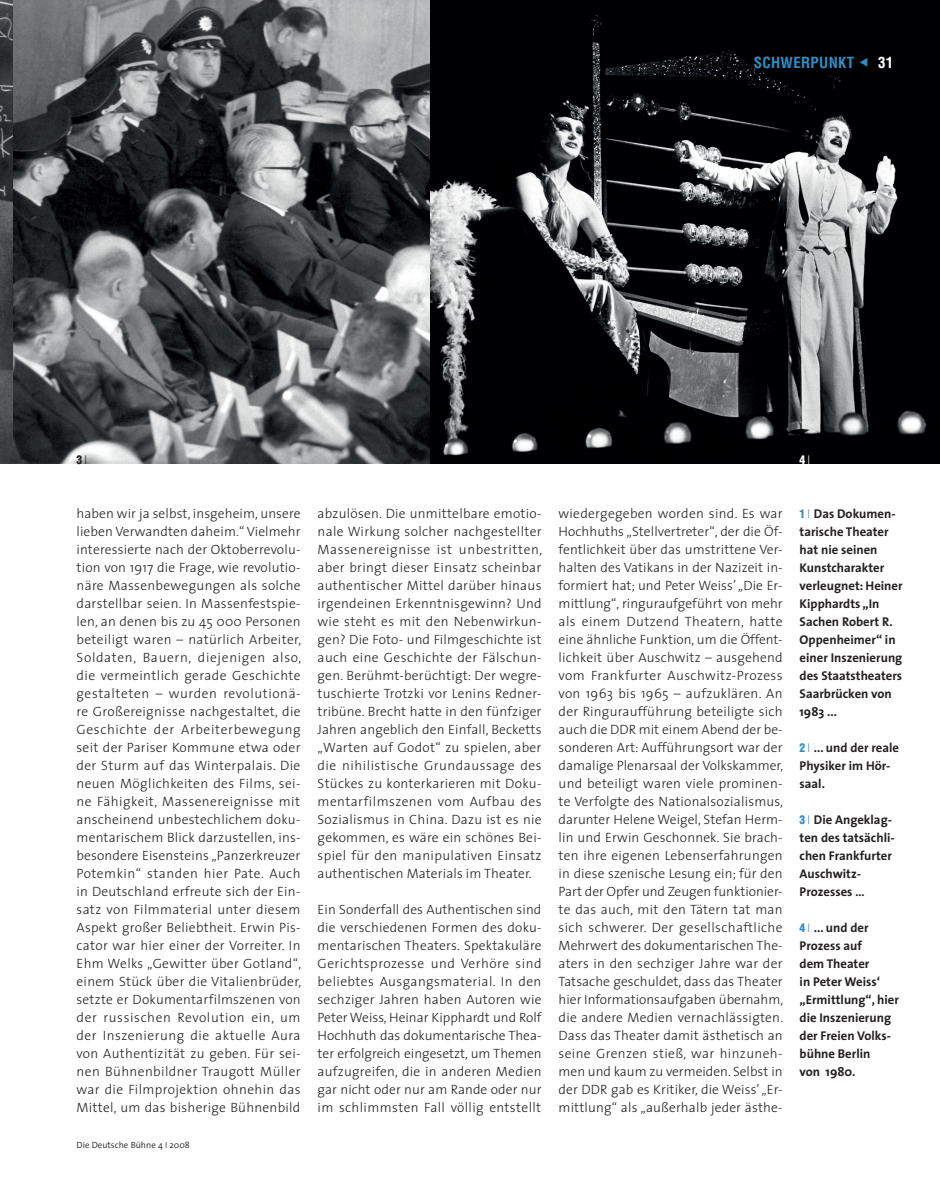
<style>
.page{position:relative;width:940px;height:1195px;background:#fff}
.page>*{position:absolute;margin:0;border:0;box-sizing:border-box;transform-origin:0 0}
.t1{font:700 condensed 15px "Helvetica LT Std";letter-spacing:.02em;color:#2f8fc4}
.t2{font:300 13.5px/18px "The Sans";letter-spacing:.01em;color:#231f20;text-align:justify}
.t3{font:700 12.75px/18px "The Sans";color:#231f20}
.t4{font:900 condensed 11.7px "Helvetica";color:#231f20}
.t5{font:900 condensed 11.7px "Helvetica";color:#fff}
.t6{font:300 9px "The Sans";color:#231f20}
.s1{color:#fff}
.s2{font-family:"The Sans";font-weight:200;font-stretch:normal;font-size:12.75px}
.s3{font-style:inherit}
.s4{font-family:"Helvetica";font-weight:900;font-stretch:condensed;font-size:11.7px;color:#2f8fc4}
.s5{font-weight:200;color:#2f8fc4}
</style>
<div class="page">
<img style="left:13px;top:0;width:927px;height:464px">
<svg style="left:0;top:0;width:13px;height:464px;background:#404345"></svg>
<p class="t1" style="left:754px;top:53px;width:141px">SCHWERPUNKT ▼ <span class="s1">31</span></p>
<p class="t4" style="left:77px;top:452px;width:12px">3 <span class="s2">I</span></p>
<p class="t5" style="left:799px;top:452px;width:12px">4 <span class="s2">I</span></p>
<p class="t2" style="left:77px;top:504px;width:226px">haben wir ja selbst, insgeheim, unsere lieben Verwandten daheim.“ Vielmehr interessierte nach der Oktoberrevolu&shy;tion von 1917 die Frage, wie revolutio&shy;näre Massenbewegungen als solche darstellbar seien. In Massenfestspie&shy;len, an denen bis zu 45 000 Personen beteiligt waren – natürlich Arbeiter, Soldaten, Bauern, diejenigen also, die vermeintlich gerade Geschichte gestalteten – wurden revolutionä&shy;re Großereignisse nachgestaltet, die Geschichte der Arbeiterbewegung seit der Pariser Kommune etwa oder der Sturm auf das Winterpalais. Die neuen Möglichkeiten des Films, sei&shy;ne Fähigkeit, Massenereignisse mit anscheinend unbestechlichem doku&shy;mentarischem Blick darzustellen, ins&shy;besondere Eisensteins „Panzerkreuzer Potemkin“ standen hier Pate. Auch in Deutschland erfreute sich der Ein&shy;satz von Filmmaterial unter diesem Aspekt großer Beliebtheit. Erwin Pis&shy;cator war hier einer der Vorreiter. In Ehm Welks „Gewitter über Gotland“, einem Stück über die Vitalienbrüder, setzte er Dokumentarfilmszenen von der russischen Revolution ein, um der Inszenierung die aktuelle Aura von Authentizität zu geben. Für sei&shy;nen Bühnenbildner Traugott Müller war die Filmprojektion ohnehin das Mittel, um das bisherige Bühnenbild</p>
<p class="t2" style="left:317px;top:504px;width:226px">abzulösen. Die unmittelbare emotio&shy;nale Wirkung solcher nachgestellter Massenereignisse ist unbestritten, aber bringt dieser Einsatz scheinbar authentischer Mittel darüber hinaus irgendeinen Erkenntnisgewinn? Und wie steht es mit den Nebenwirkun&shy;gen? Die Foto- und Filmgeschichte ist auch eine Geschichte der Fälschun&shy;gen. Berühmt-berüchtigt: Der wegre&shy;tuschierte Trotzki vor Lenins Redner&shy;tribüne. Brecht hatte in den fünfziger Jahren angeblich den Einfall, Becketts „Warten auf Godot“ zu spielen, aber die nihilistische Grundaussage des Stückes zu konterkarieren mit Doku&shy;mentarfilmszenen vom Aufbau des Sozialismus in China. Dazu ist es nie gekommen, es wäre ein schönes Bei&shy;spiel für den manipulativen Einsatz authentischen Materials im Theater.</p>
<p class="t2" style="left:317px;top:900px;width:226px">Ein Sonderfall des Authentischen sind die verschiedenen Formen des doku&shy;mentarischen Theaters. Spektakuläre Gerichtsprozesse und Verhöre sind beliebtes Ausgangsmaterial. In den sechziger Jahren haben Autoren wie Peter Weiss, Heinar Kipphardt und Rolf Hochhuth das dokumentarische Thea&shy;ter erfolgreich eingesetzt, um Themen aufzugreifen, die in anderen Medien gar nicht oder nur am Rande oder nur im schlimmsten Fall völlig entstellt</p>
<p class="t6" style="left:77px;top:1137px;width:115px">Die Deutsche Bühne 4 <span class="s3">I</span> 2008</p>
<p class="t2" style="left:558px;top:504px;width:226px">wiedergegeben worden sind. Es war Hochhuths „Stellvertreter“, der die Öf&shy;fentlichkeit über das umstrittene Ver&shy;halten des Vatikans in der Nazizeit in&shy;formiert hat; und Peter Weiss’ „Die Er&shy;mittlung“, ringuraufgeführt von mehr als einem Dutzend Theatern, hatte eine ähnliche Funktion, um die Öffent&shy;lichkeit über Auschwitz – ausgehend vom Frankfurter Auschwitz-Prozess von 1963 bis 1965 – aufzuklären. An der Ringuraufführung beteiligte sich auch die DDR mit einem Abend der be&shy;sonderen Art: Aufführungsort war der damalige Plenarsaal der Volkskammer, und beteiligt waren viele prominen&shy;te Verfolgte des Nationalsozialismus, darunter Helene Weigel, Stefan Herm&shy;lin und Erwin Geschonnek. Sie brach&shy;ten ihre eigenen Lebenserfahrungen in diese szenische Lesung ein; für den Part der Opfer und Zeugen funktionier&shy;te das auch, mit den Tätern tat man sich schwerer. Der gesellschaftliche Mehrwert des dokumentarischen The&shy;aters in den sechziger Jahre war der Tatsache geschuldet, dass das Theater hier Informationsaufgaben übernahm, die andere Medien vernachlässigten.<br>Dass das Theater damit ästhetisch an seine Grenzen stieß, war hinzuneh&shy;men und kaum zu vermeiden. Selbst in der DDR gab es Kritiker, die Weiss’ „Er&shy;mittlung“ als „außerhalb jeder ästhe-</p>
<p class="t3" style="left:799px;top:504px;width:105px"><span class="s4">1</span> <span class="s5">I</span> Das Dokumen&shy;tarische Theater hat nie seinen<br>Kunstcharakter verleugnet: Heiner<br>Kipphardts „In<br>Sachen Robert R.<br>Oppenheimer“ in einer Inszenierung des Staatstheaters<br>Saarbrücken von<br>1983 ...</p>
<p class="t3" style="left:799px;top:738px;width:101px"><span class="s4">2</span> <span class="s5">I</span> ... und der reale<br>Physiker im Hör&shy;saal.</p>
<p class="t3" style="left:799px;top:810px;width:97px"><span class="s4">3</span> <span class="s5">I</span> Die Angeklag&shy;ten des tatsächli&shy;chen Frankfurter<br>Auschwitz-<br>Prozesses …</p>
<p class="t3" style="left:799px;top:918px;width:101px"><span class="s4">4</span> <span class="s5">I</span> ... und der<br>Prozess auf<br>dem Theater<br>in Peter Weiss‘ „Ermittlung“, hier die Inszenierung der Freien Volks&shy;bühne Berlin<br>von 1980.</p>
</div>
